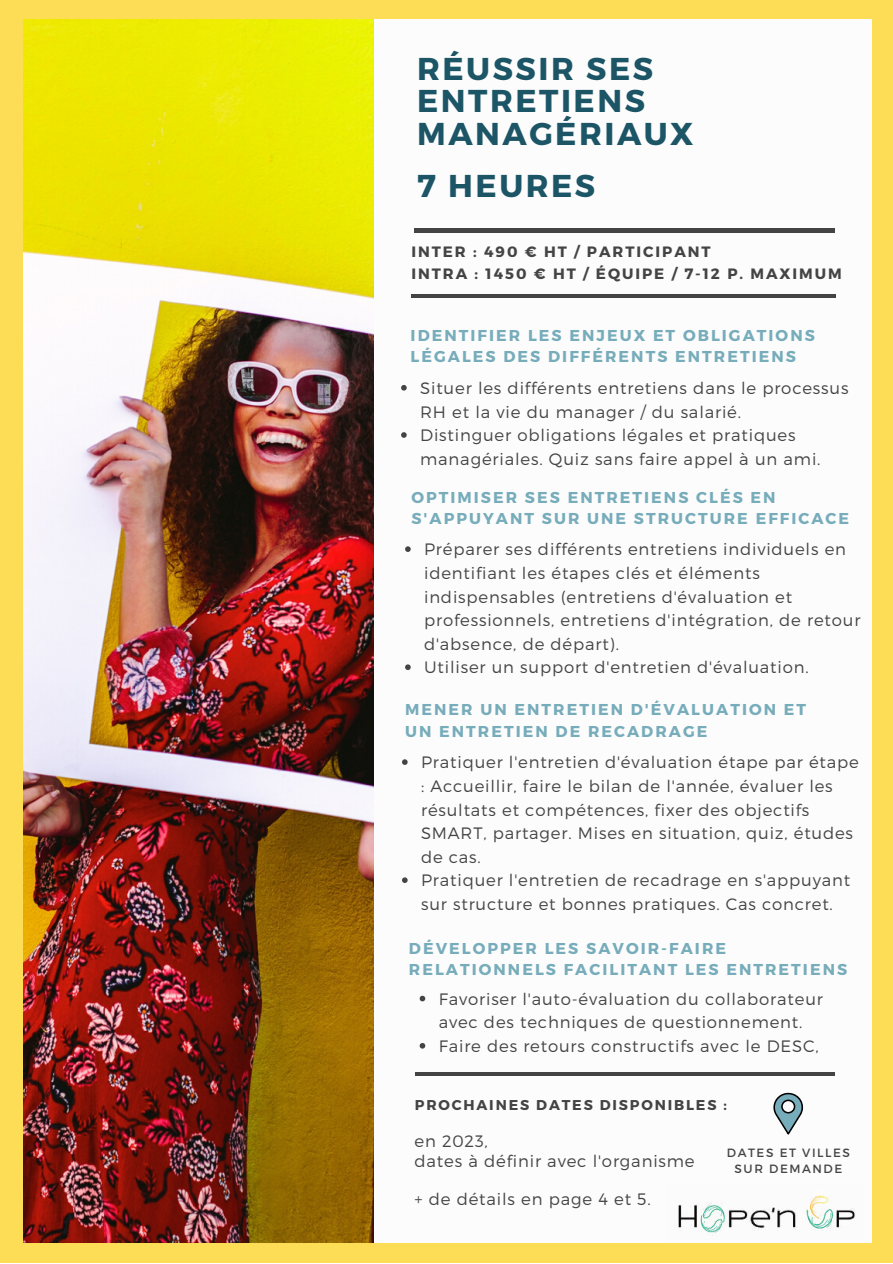
<style>
.page{position:relative;width:893px;height:1264px;background:#fff}
.page>*{position:absolute;margin:0;border:0;box-sizing:border-box;transform-origin:0 0}
.t1{font:700 31.5px/32.5px "Montserrat";letter-spacing:.08em;color:#1c5566}
.t2{font:300 16.5px/23.5px "Montserrat";letter-spacing:.05em;color:#444}
.t3{font:700 15.75px/21.3px "Montserrat";letter-spacing:.13em;color:#77acbb}
.t4{font:700 15px/22.5px "Montserrat";letter-spacing:.13em;color:#444}
.t5{font:700 14.25px "Montserrat";letter-spacing:.13em;color:#444}
.t6{font:12px/15.8px "Montserrat";letter-spacing:.13em;color:#444;text-align:center}
</style>
<div class="page">
<div style="left:0;top:0;width:892px;height:1262px;background:#fddc56"></div>
<div style="left:374px;top:19px;width:497px;height:1223px;background:#fcfcfc"></div>
<img style="left:23px;top:19px;width:350px;height:1223px">
<hr style="left:414px;top:229px;width:421px;height:3px;background:#444">
<hr style="left:411px;top:294px;width:424px;height:3px;background:#444">
<hr style="left:415px;top:1072px;width:419px;height:3px;background:#444">
<svg style="left:773px;top:1092px;width:30px;height:42px"></svg>
<svg style="left:419px;top:995px;width:6px;height:6px"></svg>
<svg style="left:419px;top:1043px;width:6px;height:5px"></svg>
<svg style="left:401px;top:385px;width:5px;height:5px"></svg>
<svg style="left:401px;top:432px;width:5px;height:6px"></svg>
<svg style="left:405px;top:546px;width:5px;height:6px"></svg>
<svg style="left:405px;top:664px;width:5px;height:6px"></svg>
<img style="left:666px;top:1195px;width:198px;height:48px">
<svg style="left:402px;top:759px;width:5px;height:6px"></svg>
<svg style="left:402px;top:877px;width:5px;height:6px"></svg>
<h1 class="t1" style="left:417px;top:53px;width:278px">RÉUSSIR SES<br>ENTRETIENS<br>MANAGÉRIAUX</h1>
<h1 class="t1" style="left:417px;top:170px;width:180px">7 HEURES</h1>
<p class="t4" style="left:411px;top:240px;width:432px">INTER : 490 € HT / PARTICIPANT<br>INTRA : 1450 € HT / ÉQUIPE / 7-12 P. MAXIMUM</p>
<p class="t3" style="left:410px;top:324px;width:405px">IDENTIFIER LES ENJEUX ET OBLIGATIONS<br>LÉGALES DES DIFFÉRENTS ENTRETIENS</p>
<p class="t2" style="left:420px;top:376px;width:430px">Situer les différents entretiens dans le processus RH et la vie du manager / du salarié.<br>Distinguer obligations légales et pratiques managériales. Quiz sans faire appel à un ami.</p>
<p class="t3" style="left:411px;top:486px;width:439px">OPTIMISER SES ENTRETIENS CLÉS EN<br>S'APPUYANT SUR UNE STRUCTURE EFFICACE</p>
<p class="t2" style="left:424px;top:537px;width:438px">Préparer ses différents entretiens individuels en identifiant les étapes clés et éléments indispensables (entretiens d'évaluation et professionnels, entretiens d'intégration, de retour d'absence, de départ).<br>Utiliser un support d'entretien d'évaluation.</p>
<p class="t3" style="left:405px;top:699px;width:402px">MENER UN ENTRETIEN D'ÉVALUATION ET<br>UN ENTRETIEN DE RECADRAGE</p>
<p class="t2" style="left:421px;top:750px;width:439px">Pratiquer l'entretien d'évaluation étape par étape : Accueillir, faire le bilan de l'année, évaluer les résultats et compétences, fixer des objectifs SMART, partager. Mises en situation, quiz, études de cas.<br>Pratiquer l'entretien de recadrage en s'appuyant sur structure et bonnes pratiques. Cas concret.</p>
<p class="t3" style="left:409px;top:937px;width:440px">DÉVELOPPER LES SAVOIR-FAIRE<br>RELATIONNELS FACILITANT LES ENTRETIENS</p>
<p class="t2" style="left:438px;top:986px;width:386px">Favoriser l'auto-évaluation du collaborateur avec des techniques de questionnement.<br>Faire des retours constructifs avec le DESC,</p>
<p class="t5" style="left:415px;top:1095px;width:313px">PROCHAINES DATES DISPONIBLES :</p>
<p class="t2" style="left:414px;top:1130px;width:282px;line-height:20.2px">en 2023,<br>dates à définir avec l'organisme</p>
<p class="t2" style="left:414px;top:1186px;width:238px">+ de détails en page 4 et 5.</p>
<p class="t6" style="left:726px;top:1145px;width:125px">DATES ET VILLES<br>SUR DEMANDE</p>
</div>
